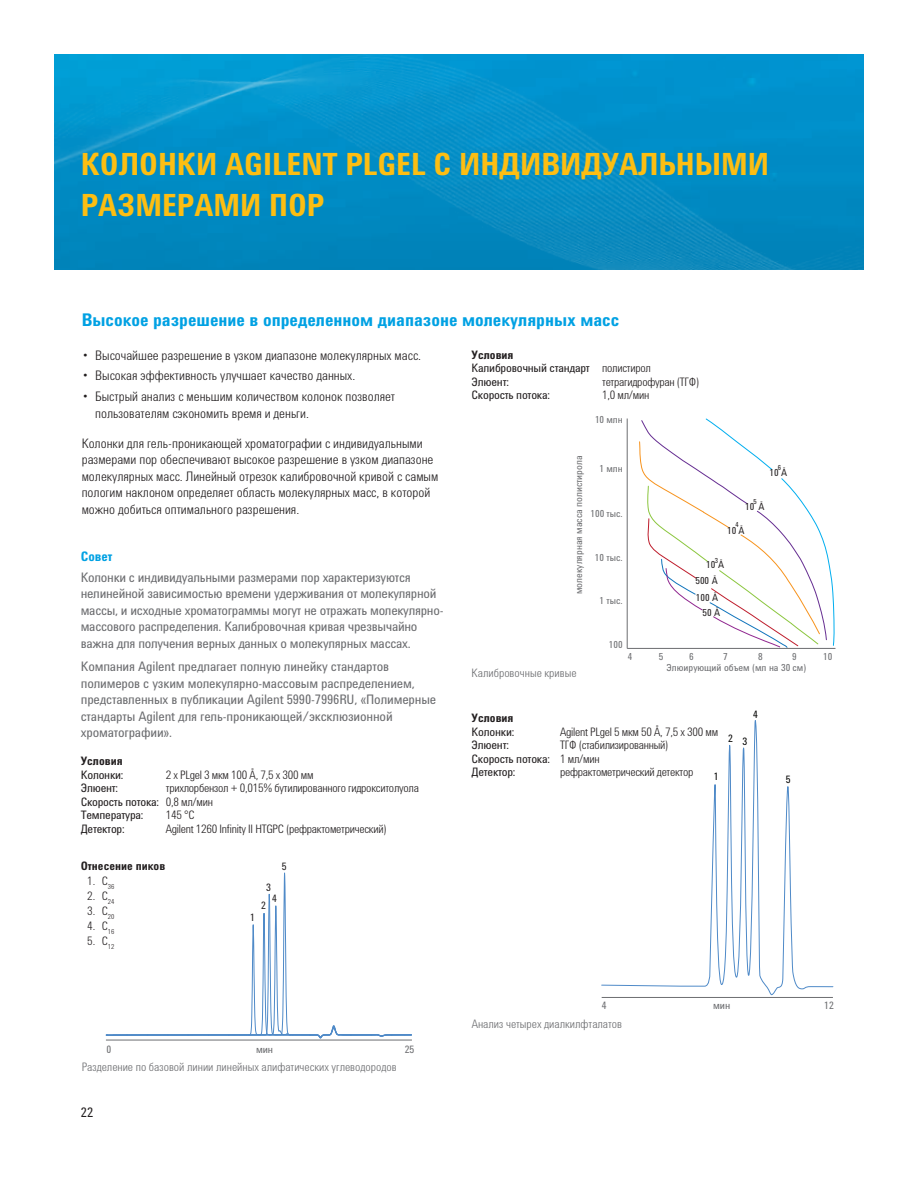
<style>
.page{position:relative;width:918px;height:1188px;background:#fff}
.page>*{position:absolute;margin:0;border:0;box-sizing:border-box;transform-origin:0 0}
.t1{font:700 31.5px/40.5px "Agilent Condensed CFF";color:#fdbe12}
.t2{font:700 18px "Agilent Condensed CFF";color:#00a1e3}
.t3{font:13.5px/16.5px "Agilent Condensed CFF";letter-spacing:-.02em;color:#6c6d70}
.t4{font:300 13.5px/16.5px "Agilent Condensed CFF";color:#231f20}
.t5{font:700 13.5px "Agilent Condensed CFF";color:#00a1e3}
.t6{font:13.5px "Agilent Condensed CFF";color:#231f20}
.t7{font:300 12px/13.5px "Agilent Condensed CFF";letter-spacing:-.02em;color:#231f20}
.t8{font:300 12px "Agilent Condensed CFF";color:#6c6d70}
.t9{font:12px/13.5px "Agilent Condensed CFF";letter-spacing:-.02em;color:#231f20}
.t10{font:700 12px "Agilent Condensed CFF";color:#231f20}
.t11{font:10.5px "Agilent Condensed CFF";letter-spacing:-.01em;color:#6c6d70}
.t12{font:10.5px "Agilent Condensed CFF";color:#050504}
.t13{font:10.5px "Agilent Condensed CFF";color:#231f20}
.t14{font:9.9px "Agilent Condensed CFF";color:#6c6d70}
.t15{font:9.9px "Agilent Condensed CFF";color:#231f20}
.t16{font:7.05px "Agilent Condensed CFF";color:#231f20}
.s1{font-weight:700}
.s2{font-weight:300}
.s3{font-weight:400}
</style>
<div class="page">
<img style="left:54px;top:54px;width:810px;height:216px">
<svg style="left:639px;top:418px;width:196px;height:230px"></svg>
<hr style="left:627px;top:419px;width:1px;height:229px;background:#6c6d70">
<hr style="left:627px;top:648px;width:208px;height:1px;background:#6c6d70">
<svg style="left:601px;top:720px;width:233px;height:278px"></svg>
<hr style="left:602px;top:997px;width:231px;height:1px;background:#6c6d70">
<svg style="left:105px;top:872px;width:307px;height:167px"></svg>
<hr style="left:106px;top:1040px;width:305px;height:1px;background:#6c6d70">
<h1 class="t1" style="left:81px;top:143px;width:690px">КОЛОНКИ AGILENT PLGEL С ИНДИВИДУАЛЬНЫМИ<br>РАЗМЕРАМИ ПОР</h1>
<h2 class="t2" style="left:82px;top:306px;width:539px">Высокое разрешение в определенном диапазоне молекулярных масс</h2>
<p class="t4" style="left:83px;top:346px;width:339px">• Высочайшее разрешение в узком диапазоне молекулярных масс.</p>
<p class="t4" style="left:83px;top:367px;width:274px">• Высокая эффективность улучшает качество данных.</p>
<p class="t4" style="left:95px;top:387px;width:301px;text-indent:-12px">• Быстрый анализ с меньшим количеством колонок позволяет пользователям сэкономить время и деньги.</p>
<p class="t4" style="left:82px;top:434px;width:358px">Колонки для гель-проникающей хроматографии с индивидуальными размерами пор обеспечивают высокое разрешение в узком диапазоне молекулярных масс. Линейный отрезок калибровочной кривой с самым пологим наклоном определяет область молекулярных масс, в которой можно добиться оптимального разрешения.</p>
<p class="t9" style="left:472px;top:347px;width:181px"><span class="s1">Условия<br></span>Калибровочный стандарт <span class="s2">полистирол<br></span>Элюент:</p>
<p class="t7" style="left:602px;top:374px;width:99px">тетрагидрофуран (ТГФ)</p>
<p class="t9" style="left:472px;top:388px;width:80px">Скорость потока:</p>
<p class="t7" style="left:602px;top:387px;width:49px">1,0 мл/мин</p>
<p class="t14" style="left:595px;top:412px;width:29px">10 млн</p>
<p class="t14" style="left:571px;top:594px;width:140px;rotate:-90deg">молекулярная масса полистирола</p>
<p class="t16" style="left:778px;top:462px;width:5px">6</p>
<p class="t14" style="left:600px;top:461px;width:25px">1 млн</p>
<p class="t14" style="left:591px;top:506px;width:34px">100 тыс.</p>
<p class="t14" style="left:595px;top:550px;width:29px">10 тыс.</p>
<p class="t14" style="left:599px;top:593px;width:25px">1 тыс.</p>
<p class="t15" style="left:770px;top:465px;width:19px">10Å</p>
<p class="t16" style="left:754px;top:497px;width:5px">5</p>
<p class="t15" style="left:745px;top:499px;width:21px">10 Å</p>
<p class="t16" style="left:735px;top:519px;width:5px">4</p>
<p class="t15" style="left:727px;top:523px;width:19px">10Å</p>
<p class="t5" style="left:81px;top:546px;width:33px">Совет</p>
<p class="t3" style="left:81px;top:568px;width:364px">Колонки с индивидуальными размерами пор характеризуются нелинейной зависимостью времени удерживания от молекулярной массы, и исходные хроматограммы могут не отражать молекулярно&shy;массового распределения. Калибровочная кривая чрезвычайно важна для получения верных данных о молекулярных массах.</p>
<p class="t3" style="left:81px;top:658px;width:357px">Компания Agilent предлагает полную линейку стандартов полимеров с узким молекулярно-массовым распределением, представленных в публикации Agilent 5990-7996RU, «Полимерные стандарты Agilent для гель-проникающей/эксклюзионной хроматографии».</p>
<p class="t10" style="left:81px;top:752px;width:43px">Условия</p>
<p class="t9" style="left:81px;top:767px;width:44px">Колонки:</p>
<p class="t7" style="left:166px;top:767px;width:149px">2 х PLgel 3 мкм 100 Å, 7,5 x 300 мм</p>
<p class="t9" style="left:81px;top:781px;width:39px">Элюент:</p>
<p class="t16" style="left:715px;top:555px;width:5px">3</p>
<p class="t15" style="left:706px;top:557px;width:20px">10Å</p>
<p class="t15" style="left:695px;top:573px;width:24px">500 Å</p>
<p class="t15" style="left:696px;top:590px;width:24px">100 Å</p>
<p class="t15" style="left:703px;top:605px;width:19px">50 Å</p>
<p class="t14" style="left:609px;top:637px;width:15px">100</p>
<p class="t14" style="left:628px;top:650px;width:6px">4</p>
<p class="t14" style="left:659px;top:650px;width:6px">5</p>
<p class="t14" style="left:689px;top:650px;width:6px">6</p>
<p class="t14" style="left:723px;top:650px;width:6px">7</p>
<p class="t14" style="left:792px;top:650px;width:6px">9</p>
<p class="t14" style="left:823px;top:650px;width:11px">10</p>
<p class="t14" style="left:667px;top:660px;width:141px">Элюирующий объем (мл на 30 см)</p>
<p class="t14" style="left:758px;top:650px;width:6px">8</p>
<p class="t8" style="left:472px;top:664px;width:106px">Калибровочные кривые</p>
<p class="t12" style="left:753px;top:706px;width:6px">4</p>
<p class="t10" style="left:472px;top:709px;width:43px">Условия</p>
<p class="t9" style="left:472px;top:724px;width:44px">Колонки:</p>
<p class="t7" style="left:560px;top:724px;width:160px">Agilent PLgel 5 мкм 50 Å, 7,5 x 300 мм</p>
<p class="t9" style="left:472px;top:738px;width:39px">Элюент:</p>
<p class="t12" style="left:728px;top:730px;width:6px">2</p>
<p class="t12" style="left:743px;top:733px;width:6px">3</p>
<p class="t7" style="left:472px;top:737px;width:198px;text-indent:88px">ТГФ (стабилизированный)<br><span class="s3">Скорость потока:</span> 1 мл/мин<br><span class="s3">Детектор:</span></p>
<p class="t7" style="left:560px;top:764px;width:135px">рефрактометрический детектор</p>
<p class="t12" style="left:714px;top:769px;width:6px">1</p>
<p class="t12" style="left:786px;top:771px;width:6px">5</p>
<p class="t7" style="left:81px;top:780px;width:340px;text-indent:85px">трихлорбензол + 0,015% бутилированного гидрокситолуола<br><span class="s3">Скорость потока:</span> 0,8 мл/мин<br><span class="s3">Температура:</span></p>
<p class="t7" style="left:166px;top:807px;width:30px">145 °C</p>
<p class="t9" style="left:81px;top:821px;width:45px">Детектор:</p>
<p class="t7" style="left:166px;top:821px;width:222px">Agilent 1260 Infinity II HTGPC (рефрактометрический)</p>
<p class="t10" style="left:81px;top:857px;width:86px">Отнесение пиков</p>
<p class="t7" style="left:87px;top:873px;width:29px">1. C<sub>36</sub></p>
<p class="t7" style="left:87px;top:888px;width:29px">2. C<sub>24</sub></p>
<p class="t7" style="left:87px;top:903px;width:29px">3. C<sub>20</sub></p>
<p class="t7" style="left:87px;top:918px;width:29px">4. C<sub>16</sub></p>
<p class="t7" style="left:87px;top:933px;width:29px">5. C<sub>12</sub></p>
<p class="t13" style="left:250px;top:909px;width:6px">1</p>
<p class="t13" style="left:266px;top:879px;width:6px">3</p>
<p class="t13" style="left:282px;top:859px;width:6px">5</p>
<p class="t13" style="left:272px;top:891px;width:6px">4</p>
<p class="t13" style="left:261px;top:898px;width:6px">2</p>
<p class="t11" style="left:106px;top:1042px;width:6px">0</p>
<p class="t11" style="left:256px;top:1042px;width:18px">мин</p>
<p class="t11" style="left:405px;top:1042px;width:11px">25</p>
<p class="t8" style="left:82px;top:1058px;width:317px">Разделение по базовой линии линейных алифатических углеводородов</p>
<p class="t6" style="left:81px;top:1102px;width:14px">22</p>
<p class="t11" style="left:602px;top:997px;width:6px">4</p>
<p class="t11" style="left:713px;top:997px;width:19px">мин</p>
<p class="t11" style="left:824px;top:997px;width:11px">12</p>
<p class="t8" style="left:472px;top:1015px;width:152px">Анализ четырех диалкилфталатов</p>
</div>
